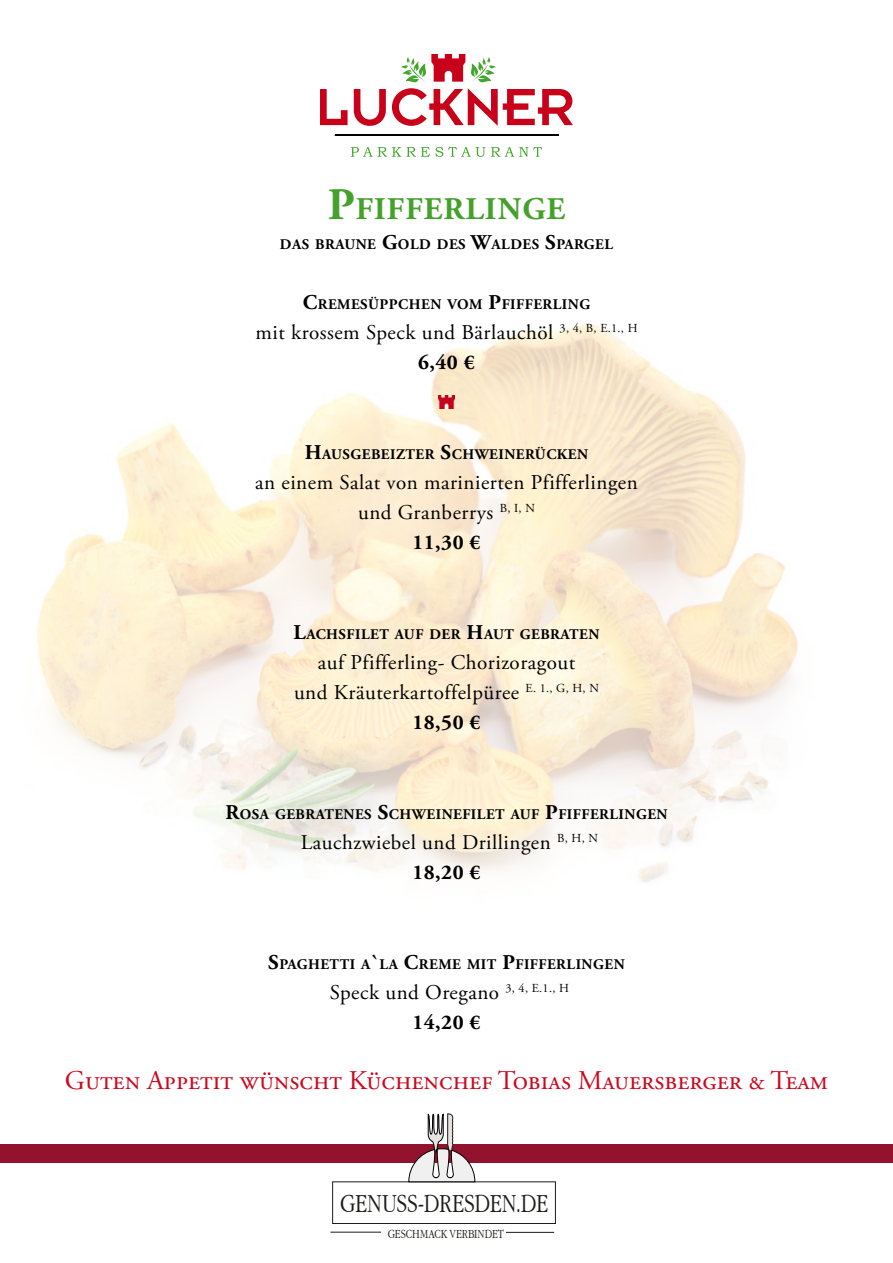
<style>
.page{position:relative;width:893px;height:1263px;background:#fff}
.page>*{position:absolute;margin:0;border:0;box-sizing:border-box;transform-origin:0 0}
.t1{font:700 31.5px "Adobe Garamond Pro";letter-spacing:.035em;color:#44a12b}
.t2{font:27px "Adobe Garamond Pro";color:#cd071e}
.t3{font:300 condensed 27px "Garamond IT Cby BT";letter-spacing:-.015em;color:#1d1d1b}
.t4{font:21px/30px "Adobe Garamond Pro";letter-spacing:.025em;color:#000;text-align:center}
.t5{font:700 14.7px "Adobe Garamond Pro";letter-spacing:.035em;color:#000}
.t6{font:300 condensed 12.9px "Garamond IT Cby BT";color:#1d1d1b}
.s1{font-size:45px}
.s2{font-size:21px}
.s3{font-weight:700}
</style>
<div class="page">
<img style="left:37px;top:324px;width:761px;height:559px">
<svg style="left:351px;top:147px;width:134px;height:10px"></svg>
<svg style="left:491px;top:147px;width:51px;height:10px"></svg>
<hr style="left:335px;top:135px;width:223px;height:1px;background:#000">
<svg style="left:320px;top:89px;width:28px;height:36px"></svg>
<svg style="left:354px;top:89px;width:32px;height:37px"></svg>
<svg style="left:392px;top:54px;width:181px;height:72px"></svg>
<img style="left:438px;top:395px;width:16px;height:13px">
<div style="left:0;top:1144px;width:893px;height:18px;background:#93122d"></div>
<hr style="left:330px;top:1232px;width:51px;height:1px;background:#1d1d1b">
<hr style="left:506px;top:1232px;width:48px;height:1px;background:#1d1d1b">
<div style="left:332px;top:1182px;width:224px;height:42px;border:1px solid #1d1d1b"></div>
<svg style="left:408px;top:1113px;width:67px;height:69px"></svg>
<h1 class="t1" style="left:328px;top:190px;width:239px"><span class="s1">P</span>FIFFERLINGE</h1>
<p class="t5" style="left:280px;top:236px;width:334px">DAS BRAUNE <span class="s2">G</span>OLD DES <span class="s2">W</span>ALDES <span class="s2">S</span>PARGEL</p>
<p class="t5" style="left:303px;top:296px;width:88px"><span class="s2">C</span>REMESÜPPC</p>
<p class="t5" style="left:409px;top:296px;width:183px">HEN VOM <span class="s2">P</span>FIFFERLING</p>
<p class="t4" style="left:255px;top:318px;width:384px">mit krossem Speck und Bärlauchöl <sup>3,</sup> <sup>4,</sup> <sup>B,</sup> <sup>E.1.,</sup> <sup>H<br></sup><span class="s3">6,40 €</span></p>
<p class="t5" style="left:305px;top:446px;width:285px"><span class="s2">H</span>AUSGEBEIZTER <span class="s2">S</span>CHWEINERÜCKEN</p>
<p class="t4" style="left:255px;top:468px;width:384px">an einem Salat von marinierten Pfifferlingen und Granberrys <sup>B,</sup> <sup>I,</sup> <sup>N<br></sup><span class="s3">11,30 €</span></p>
<p class="t5" style="left:294px;top:626px;width:307px"><span class="s2">L</span>ACHSFILET AUF DER <span class="s2">H</span>AUT GEBRATEN</p>
<p class="t4" style="left:294px;top:648px;width:306px">auf Pfifferling- Chorizoragout<br>und Kräuterkartoffelpüree <sup>E.</sup> <sup>1.,</sup> <sup>G,</sup> <sup>H,</sup> <sup>N<br></sup><span class="s3">18,50 €</span></p>
<p class="t5" style="left:225px;top:806px;width:444px"><span class="s2">R</span>OSA GEBRATENES <span class="s2">S</span>CHWEINEFILET AUF <span class="s2">P</span>FIFFERLINGEN</p>
<p class="t4" style="left:301px;top:828px;width:299px">Lauchzwiebel und Drillingen <sup>B,</sup> <sup>H,</sup> <sup>N<br></sup><span class="s3">18,20 €</span></p>
<p class="t5" style="left:268px;top:956px;width:358px"><span class="s2">S</span>PAGHETTI A<span class="s2">`</span>LA <span class="s2">C</span>REME MIT <span class="s2">P</span>FIFFERLINGEN</p>
<p class="t4" style="left:330px;top:978px;width:241px">Speck und Oregano <sup>3,</sup> <sup>4,</sup> <sup>E.1.,</sup> <sup>H<br></sup><span class="s3">14,20 €</span></p>
<p class="t2" style="left:65px;top:1064px;width:764px">Guten Appetit wünscht Küchenchef Tobias Mauersberger &amp; Team</p>
<p class="t3" style="left:340px;top:1188px;width:209px">GENUSS-DRESDEN.DE</p>
<p class="t6" style="left:388px;top:1226px;width:118px">GESCHMACK VERBINDET</p>
</div>
